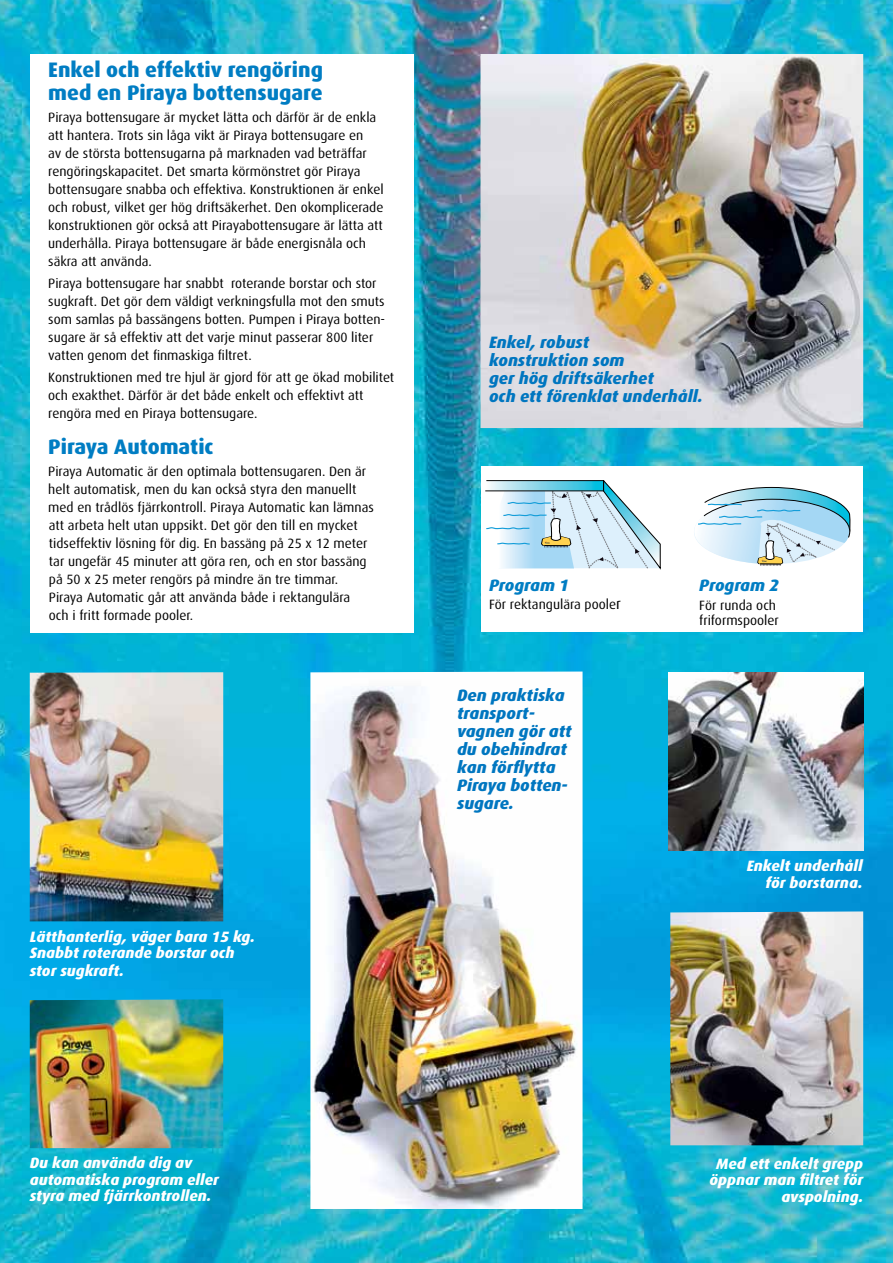
<style>
.page{position:relative;width:893px;height:1263px;background:#fff}
.page>*{position:absolute;margin:0;border:0;box-sizing:border-box;transform-origin:0 0}
.t1{font:800 21px/22.5px "Dax";color:#007dc3}
.t2{font:italic 800 16.5px/18px "Dax";color:#0076c0}
.t3{font:italic 800 16.5px "Dax";color:#007dc3}
.t4{font:italic 800 15px/16.5px "Dax";color:#fff}
.t5{font:13.5px/18px "Dax";color:#000}
.s1{font-size:15px}
</style>
<div class="page">
<img style="left:0;top:0;width:893px;height:1263px">
<div style="left:481px;top:466px;width:381px;height:165px;background:#fff"></div>
<div style="left:31px;top:55px;width:383px;height:578px;background:#fff"></div>
<img style="left:480px;top:54px;width:383px;height:374px">
<img style="left:669px;top:672px;width:194px;height:178px">
<img style="left:30px;top:672px;width:193px;height:249px">
<img style="left:670px;top:911px;width:193px;height:234px">
<img style="left:30px;top:999px;width:193px;height:149px">
<svg style="left:694px;top:487px;width:156px;height:78px"></svg>
<svg style="left:486px;top:480px;width:175px;height:90px"></svg>
<img style="left:310px;top:671px;width:273px;height:538px">
<h1 class="t1" style="left:48px;top:59px;width:276px">Enkel och effektiv rengöring med en Piraya bottensugare</h1>
<p class="t5" style="left:48px;top:108px;width:337px">Piraya bottensugare är mycket lätta och därför är de enkla att hantera. Trots sin låga vikt är Piraya bottensugare en<br>av de största bottensugarna på marknaden vad beträffar rengöringskapacitet. Det smarta körmönstret gör Piraya bottensugare snabba och effektiva. Konstruktionen är enkel och robust, vilket ger hög driftsäkerhet. Den okomplicerade konstruktionen gör också att Pirayabottensugare är lätta att underhålla. Piraya bottensugare är både energisnåla och säkra att använda.</p>
<p class="t5" style="left:48px;top:275px;width:338px">Piraya bottensugare har snabbt roterande borstar och stor sugkraft. Det gör dem väldigt verkningsfulla mot den smuts som samlas på bassängens botten. Pumpen i Piraya botten&shy;sugare är så effektiv att det varje minut passerar 800 liter vatten genom det finmaskiga filtret.</p>
<p class="t5" style="left:48px;top:369px;width:348px">Konstruktionen med tre hjul är gjord för att ge ökad mobilitet och exakthet. Därför är det både enkelt och effektivt att rengöra med en Piraya bottensugare.</p>
<h1 class="t1" style="left:48px;top:435px;width:167px">Piraya Automatic</h1>
<p class="t5" style="left:48px;top:462px;width:327px">Piraya Automatic är den optimala bottensugaren. Den är helt automatisk, men du kan också styra den manuellt med en trådlös fjärrkontroll. Piraya Automatic kan lämnas att arbeta helt utan uppsikt. Det gör den till en mycket tidseffektiv lösning för dig. En bassäng på 25 x 12 meter tar ungefär 45 minuter att göra ren, och en stor bassäng på 50 x 25 meter rengörs på mindre än tre timmar.<br>Piraya Automatic går att använda både i rektangulära<br>och i fritt formade pooler.</p>
<p class="t4" style="left:30px;top:928px;width:227px">Lätthanterlig, väger bara 15 kg.<br>Snabbt roterande borstar och</p>
<p class="t4" style="left:30px;top:963px;width:96px">stor sugkraft.</p>
<p class="t2" style="left:489px;top:333px;width:215px">Enkel, robust<br>konstruktion som<br>ger hög driftsäkerhet<br>och ett förenklat underhåll.</p>
<p class="t3" style="left:489px;top:576px;width:81px">Program 1</p>
<p class="t5" style="left:489px;top:595px;width:133px">För rektangulära poole<span class="s1">r</span></p>
<p class="t2" style="left:457px;top:687px;width:116px">Den praktiska transport&shy;vagnen gör att du obehindrat kan förflytta<br>Piraya botten&shy;sugare.</p>
<p class="t3" style="left:699px;top:576px;width:81px">Program 2</p>
<p class="t5" style="left:699px;top:598px;width:81px;line-height:15px">För runda och friformspooler</p>
<p class="t4" style="left:747px;top:858px;width:117px;text-align:right">Enkelt underhåll för borstarna.</p>
<p class="t4" style="left:30px;top:1155px;width:191px">Du kan använda dig av automatiska program eller styra med fjärrkontrollen.</p>
<p class="t4" style="left:709px;top:1155px;width:155px;text-align:right">Med ett enkelt grepp öppnar man filtret för avspolning.</p>
</div>
